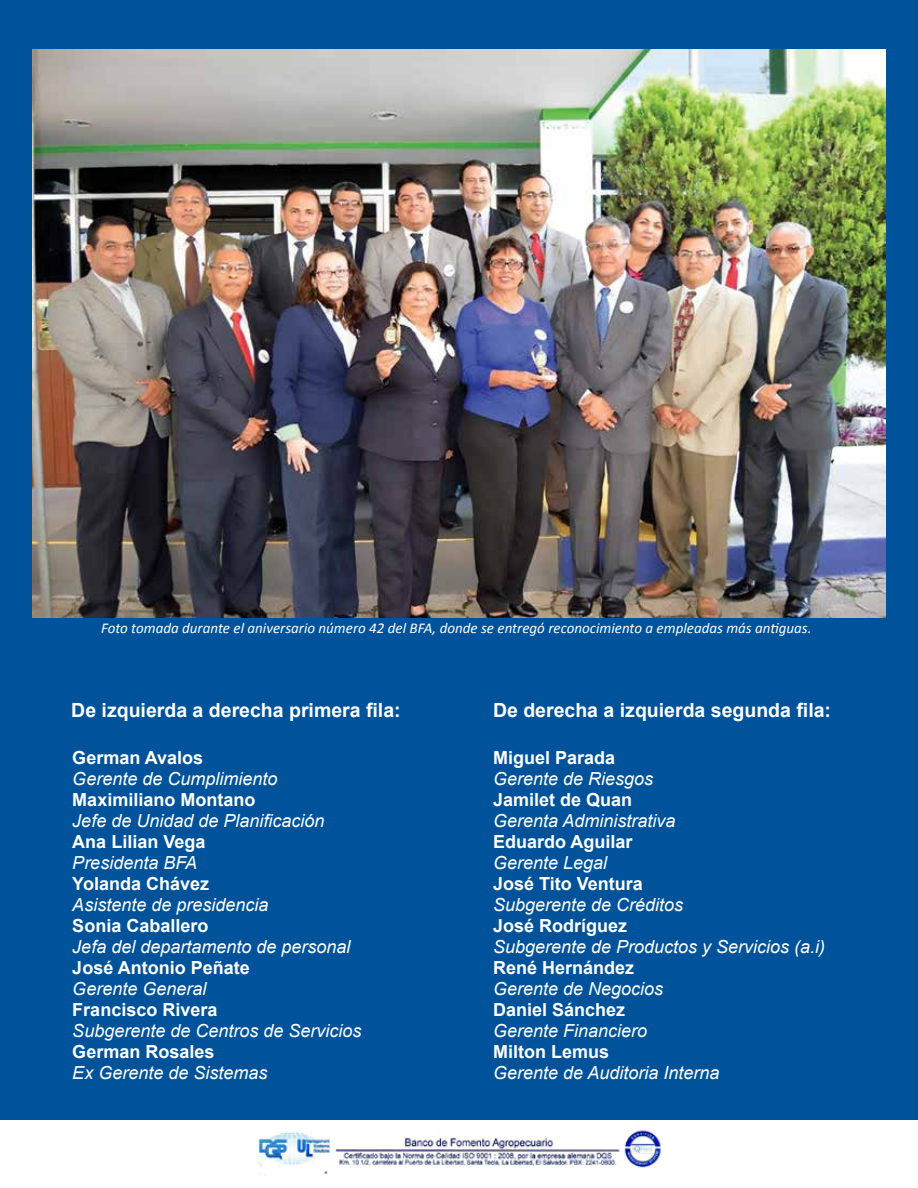
<style>
.page{position:relative;width:918px;height:1188px;background:#fff}
.page>*{position:absolute;margin:0;border:0;box-sizing:border-box;transform-origin:0 0}
.t1{font:700 19.5px "Arial";color:#fff}
.t2{font:italic 18px "Arial";color:#fff}
.t3{font:700 18px "Arial";color:#fff}
.t4{font:italic 15px "Calibri";color:#fff}
</style>
<div class="page">
<div style="left:0;top:0;width:918px;height:1120px;background:#00539b"></div>
<img style="left:32px;top:50px;width:854px;height:567px">
<img style="left:258px;top:1130px;width:403px;height:44px">
<p class="t4" style="left:101px;top:618px;width:712px">Foto tomada durante el aniversario número 42 del BFA, donde se entregó reconocimiento a empleadas más antiguas.</p>
<p class="t1" style="left:71px;top:697px;width:331px">De izquierda a derecha primera fila:</p>
<p class="t1" style="left:493px;top:697px;width:340px">De derecha a izquierda segunda fila:</p>
<p class="t3" style="left:72px;top:745px;width:132px">German Avalos</p>
<p class="t2" style="left:72px;top:767px;width:207px">Gerente de Cumplimiento</p>
<p class="t3" style="left:72px;top:787px;width:185px">Maximiliano Montano</p>
<p class="t2" style="left:72px;top:809px;width:254px">Jefe de Unidad de Planificación</p>
<p class="t3" style="left:72px;top:829px;width:135px">Ana Lilian Vega</p>
<p class="t2" style="left:72px;top:851px;width:126px">Presidenta BFA</p>
<p class="t3" style="left:72px;top:872px;width:138px">Yolanda Chávez</p>
<p class="t2" style="left:72px;top:893px;width:198px">Asistente de presidencia</p>
<p class="t3" style="left:72px;top:914px;width:138px">Sonia Caballero</p>
<p class="t2" style="left:72px;top:935px;width:280px">Jefa del departamento de personal</p>
<p class="t3" style="left:72px;top:956px;width:179px">José Antonio Peñate</p>
<p class="t2" style="left:72px;top:977px;width:136px">Gerente General</p>
<p class="t3" style="left:72px;top:998px;width:147px">Francisco Rivera</p>
<p class="t2" style="left:72px;top:1019px;width:291px">Subgerente de Centros de Servicios</p>
<p class="t3" style="left:72px;top:1040px;width:144px">German Rosales</p>
<p class="t2" style="left:72px;top:1061px;width:197px">Ex Gerente de Sistemas</p>
<p class="t3" style="left:493px;top:746px;width:124px">Miguel Parada</p>
<p class="t2" style="left:493px;top:767px;width:162px">Gerente de Riesgos</p>
<p class="t3" style="left:493px;top:788px;width:141px">Jamilet de Quan</p>
<p class="t2" style="left:493px;top:809px;width:184px">Gerenta Administrativa</p>
<p class="t3" style="left:493px;top:830px;width:141px">Eduardo Aguilar</p>
<p class="t2" style="left:493px;top:851px;width:116px">Gerente Legal</p>
<p class="t3" style="left:493px;top:872px;width:151px">José Tito Ventura</p>
<p class="t2" style="left:493px;top:893px;width:192px">Subgerente de Créditos</p>
<p class="t3" style="left:493px;top:914px;width:136px">José Rodríguez</p>
<p class="t2" style="left:493px;top:935px;width:334px">Subgerente de Productos y Servicios (a.i)</p>
<p class="t3" style="left:493px;top:956px;width:143px">René Hernández</p>
<p class="t2" style="left:493px;top:977px;width:172px">Gerente de Negocios</p>
<p class="t3" style="left:493px;top:998px;width:134px">Daniel Sánchez</p>
<p class="t2" style="left:493px;top:1019px;width:156px">Gerente Financiero</p>
<p class="t3" style="left:493px;top:1040px;width:118px">Milton Lemus</p>
<p class="t2" style="left:493px;top:1061px;width:228px">Gerente de Auditoria Interna</p>
</div>
